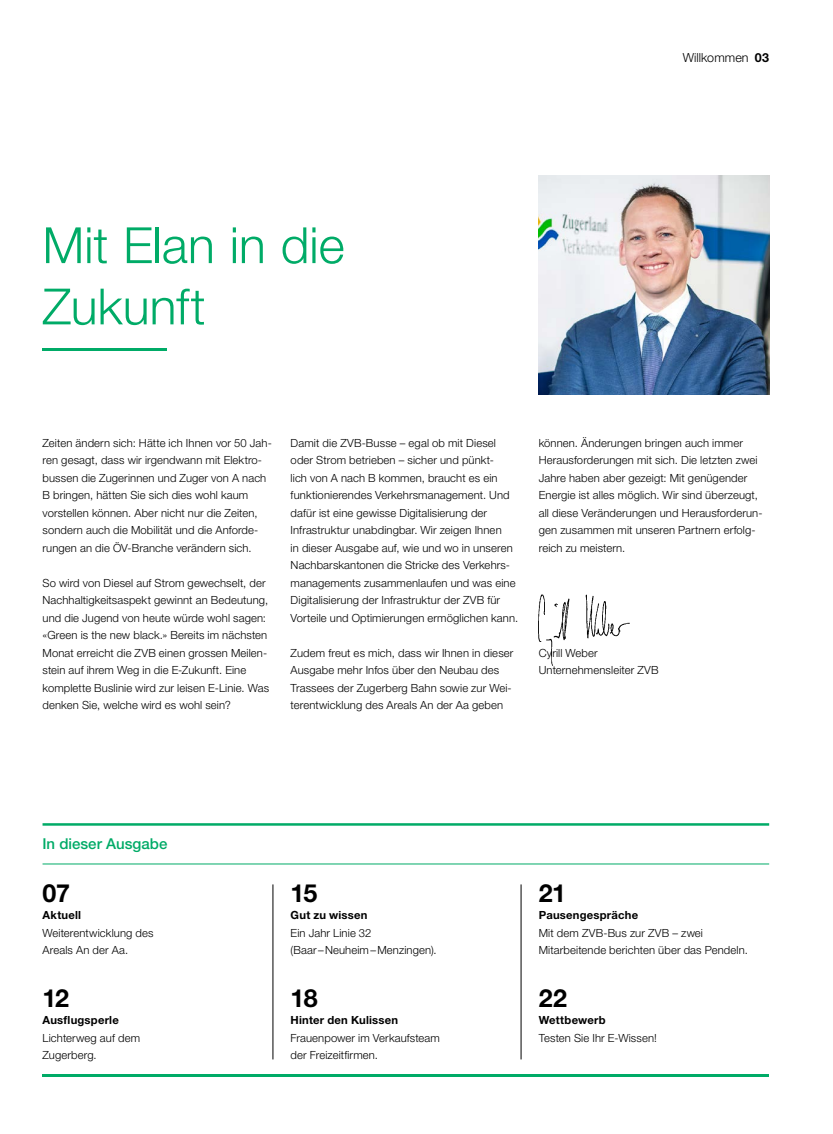
<style>
.page{position:relative;width:833px;height:1134px;background:#fff}
.page>*{position:absolute;margin:0;border:0;box-sizing:border-box;transform-origin:0 0}
.Artikeltitel_gross{font:300 50px/61.2px "Helvetica Neue LT Std";color:#00ab67}
.t1{font:700 25px "Helvetica Neue LT Std";letter-spacing:-.025em;color:#000}
.Infotext_Titel_mit_L{font:500 15px "Helvetica Neue LT Std";color:#00ab67}
.t2{font:300 12.5px "Helvetica Neue LT Std";letter-spacing:.005em;color:#000}
.Grundtext{font:300 11.25px/17.5px "Helvetica Neue LT Std";letter-spacing:.01em;color:#000}
.Zwischentitel_klein{font:700 11.25px "Helvetica Neue LT Std";letter-spacing:.02em;color:#000}
.s1{font-weight:700}
</style>
<div class="page">
<hr style="left:43px;top:823px;width:726px;height:3px;background:#00ab67">
<hr style="left:43px;top:864px;width:726px;height:1px;background:#00ab67">
<hr style="left:43px;top:1074px;width:726px;height:3px;background:#00ab67">
<hr style="left:273px;top:884px;width:1px;height:175px;background:#000">
<hr style="left:521px;top:884px;width:1px;height:175px;background:#000">
<hr style="left:43px;top:348px;width:124px;height:3px;background:#00ab67">
<img style="left:538px;top:594px;width:92px;height:72px">
<img style="left:539px;top:176px;width:230px;height:218px">
<p class="t2" style="left:682px;top:50px;width:88px">Willkommen <span class="s1">03</span></p>
<p class="Artikeltitel_gross" style="left:43px;top:214px;width:303px">Mit Elan in die<br>Zukunft</p>
<p class="Grundtext" style="left:43px;top:434px;width:231px">Zeiten ändern sich: Hätte ich Ihnen vor 50 Jah&shy;ren gesagt, dass wir irgendwann mit Elektro&shy;bussen die Zugerinnen und Zuger von A nach B bringen, hätten Sie sich dies wohl kaum vorstellen können. Aber nicht nur die Zeiten, sondern auch die Mobilität und die Anforde&shy;rungen an die ÖV-Branche verändern sich.</p>
<p class="Grundtext" style="left:43px;top:574px;width:228px">So wird von Diesel auf Strom gewechselt, der Nachhaltigkeitsaspekt gewinnt an Bedeutung, und die Jugend von heute würde wohl sagen: «Green is the new black.» Bereits im nächsten Monat erreicht die ZVB einen grossen Meilen&shy;stein auf ihrem Weg in die E-Zukunft. Eine komplette Buslinie wird zur leisen E-Linie. Was denken Sie, welche wird es wohl sein?</p>
<p class="Grundtext" style="left:291px;top:434px;width:229px">Damit die ZVB-Busse – egal ob mit Diesel oder Strom betrieben – sicher und pünkt-<br>lich von A nach B kommen, braucht es ein funktionierendes Verkehrsmanagement. Und dafür ist eine gewisse Digitalisierung der Infrastruktur unabdingbar. Wir zeigen Ihnen<br>in dieser Ausgabe auf, wie und wo in unseren Nachbarskantonen die Stricke des Verkehrs&shy;managements zusammenlaufen und was eine Digitalisierung der Infrastruktur der ZVB für Vorteile und Optimierungen ermöglichen kann.</p>
<p class="Grundtext" style="left:291px;top:644px;width:224px">Zudem freut es mich, dass wir Ihnen in dieser Ausgabe mehr Infos über den Neubau des Trassees der Zugerberg Bahn sowie zur Wei&shy;terentwicklung des Areals An der Aa geben</p>
<p class="Grundtext" style="left:539px;top:434px;width:225px">können. Änderungen bringen auch immer Herausforderungen mit sich. Die letzten zwei Jahre haben aber gezeigt: Mit genügender Energie ist alles möglich. Wir sind überzeugt, all diese Veränderungen und Herausforderun&shy;gen zusammen mit unseren Partnern erfolg&shy;reich zu meistern.</p>
<p class="Grundtext" style="left:539px;top:644px;width:61px">Cyrill Weber</p>
<p class="Grundtext" style="left:539px;top:661px;width:121px">Unternehmensleiter ZVB</p>
<p class="Infotext_Titel_mit_L" style="left:43px;top:835px;width:126px">In dieser Ausgabe</p>
<p class="t1" style="left:43px;top:877px;width:29px">07</p>
<p class="Zwischentitel_klein" style="left:43px;top:908px;width:40px">Aktuell</p>
<p class="Grundtext" style="left:43px;top:924px;width:113px">Weiterentwicklung des<br>Areals An der Aa.</p>
<p class="t1" style="left:43px;top:982px;width:28px">12</p>
<p class="Zwischentitel_klein" style="left:43px;top:1013px;width:78px">Ausflugsperle</p>
<p class="Grundtext" style="left:43px;top:1029px;width:99px">Lichterweg auf dem<br>Zugerberg.</p>
<p class="t1" style="left:291px;top:877px;width:28px">15</p>
<p class="Zwischentitel_klein" style="left:291px;top:908px;width:78px">Gut zu wissen</p>
<p class="Grundtext" style="left:291px;top:924px;width:147px">Ein Jahr Linie 32<br>(Baar –Neuheim–Menzingen).</p>
<p class="t1" style="left:291px;top:982px;width:28px">18</p>
<p class="Zwischentitel_klein" style="left:291px;top:1013px;width:109px">Hinter den Kulissen</p>
<p class="Grundtext" style="left:291px;top:1029px;width:151px">Frauenpower im Verkaufsteam der Freizeitfirmen.</p>
<p class="t1" style="left:539px;top:877px;width:29px">21</p>
<p class="Zwischentitel_klein" style="left:539px;top:908px;width:101px">Pausengespräche</p>
<p class="Grundtext" style="left:539px;top:924px;width:210px">Mit dem ZVB-Bus zur ZVB – zwei<br>Mitarbeitende berichten über das Pendeln.</p>
<p class="t1" style="left:539px;top:982px;width:30px">22</p>
<p class="Zwischentitel_klein" style="left:539px;top:1013px;width:68px">Wettbewerb</p>
<p class="Grundtext" style="left:539px;top:1029px;width:119px">Testen Sie Ihr E-Wissen!</p>
</div>
